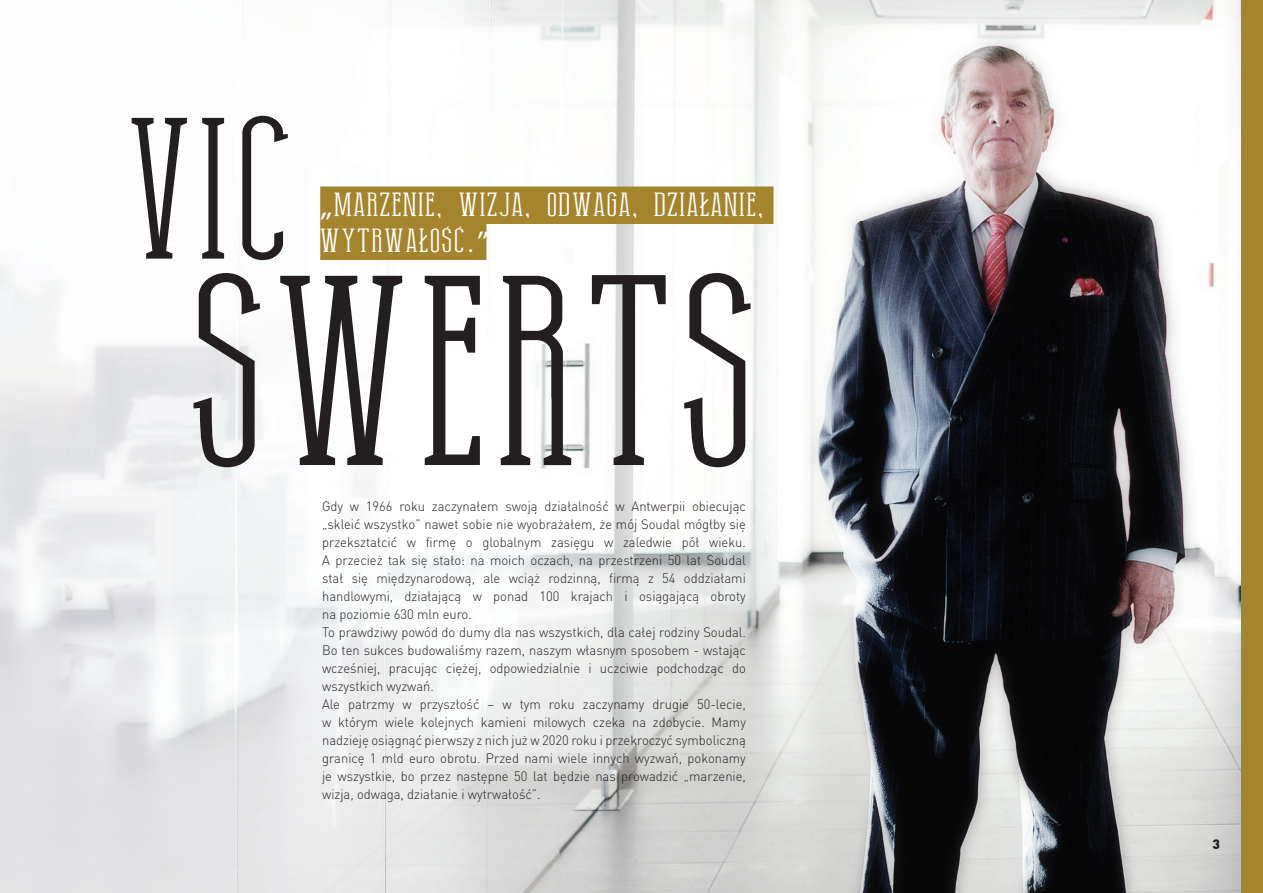
<style>
.page{position:relative;width:1263px;height:893px;background:#fff}
.page>*{position:absolute;margin:0;border:0;box-sizing:border-box;transform-origin:0 0}
.t1{font:242.1px "Thin Grotesk Serif";letter-spacing:.05em;color:#231f20;scale:1.1 1}
.t2{font:180px "Thin Grotesk Serif";color:#231f20;scale:1.1 1}
.t3{font:30px/36px "Thin Grotesk Serif";letter-spacing:.05em;color:#fff;scale:1.3 1}
.t4{font:300 13.5px/18px "DIN Pro";color:#231f20;scale:.96 1}
.t5{font:900 13.5px "DIN Pro";color:#231f20}
.s1{font-family:"Myriad Pro";font-stretch:condensed}
</style>
<div class="page">
<img style="left:0;top:0;width:1242px;height:893px">
<div style="left:1242px;top:0;width:21px;height:893px;background:#a4842d"></div>
<div style="left:320px;top:187px;width:453px;height:37px;background:#a4842d"></div>
<div style="left:320px;top:223px;width:166px;height:37px;background:#a4842d"></div>
<h2 class="t2" style="left:128px;top:94px;width:148px">VIC</h2>
<h3 class="t3" style="left:320px;top:187px;width:345px"><span class="s1">„</span>MARZENIE, WIZJA, ODWAGA, DZIAŁANIE,<br>WYTRWAŁOŚĆ.<span class="s1">”</span></h3>
<h1 class="t1" style="left:193px;top:244px;width:511px">SWERTS</h1>
<p class="t4" style="left:322px;top:496px;width:443px">Gdy w 1966 roku zaczynałem swoją działalność w Antwerpii obiecując „skleić wszystko” nawet sobie nie wyobrażałem, że mój Soudal mógłby się przekształcić w firmę o globalnym zasięgu w zaledwie pół wieku.<br>A przecież tak się stało: na moich oczach, na przestrzeni 50 lat Soudal stał się międzynarodową, ale wciąż rodzinną, firmą z 54 oddziałami handlowymi, działającą w ponad 100 krajach i osiągającą obroty na poziomie 630 mln euro.<br>To prawdziwy powód do dumy dla nas wszystkich, dla całej rodziny Soudal.<br>Bo ten sukces budowaliśmy razem, naszym własnym sposobem - wstając wcześniej, pracując ciężej, odpowiedzialnie i uczciwie podchodząc do wszystkich wyzwań.<br>Ale patrzmy w przyszłość – w tym roku zaczynamy drugie 50-lecie, w którym wiele kolejnych kamieni milowych czeka na zdobycie. Mamy nadzieję osiągnąć pierwszy z nich już w 2020 roku i przekroczyć symboliczną granicę 1 mld euro obrotu. Przed nami wiele innych wyzwań, pokonamy je wszystkie, bo przez następne 50 lat będzie nas prowadzić „marzenie, wizja, odwaga, działanie i wytrwałość”.</p>
<p class="t5" style="left:1212px;top:835px;width:9px">3</p>
</div>
